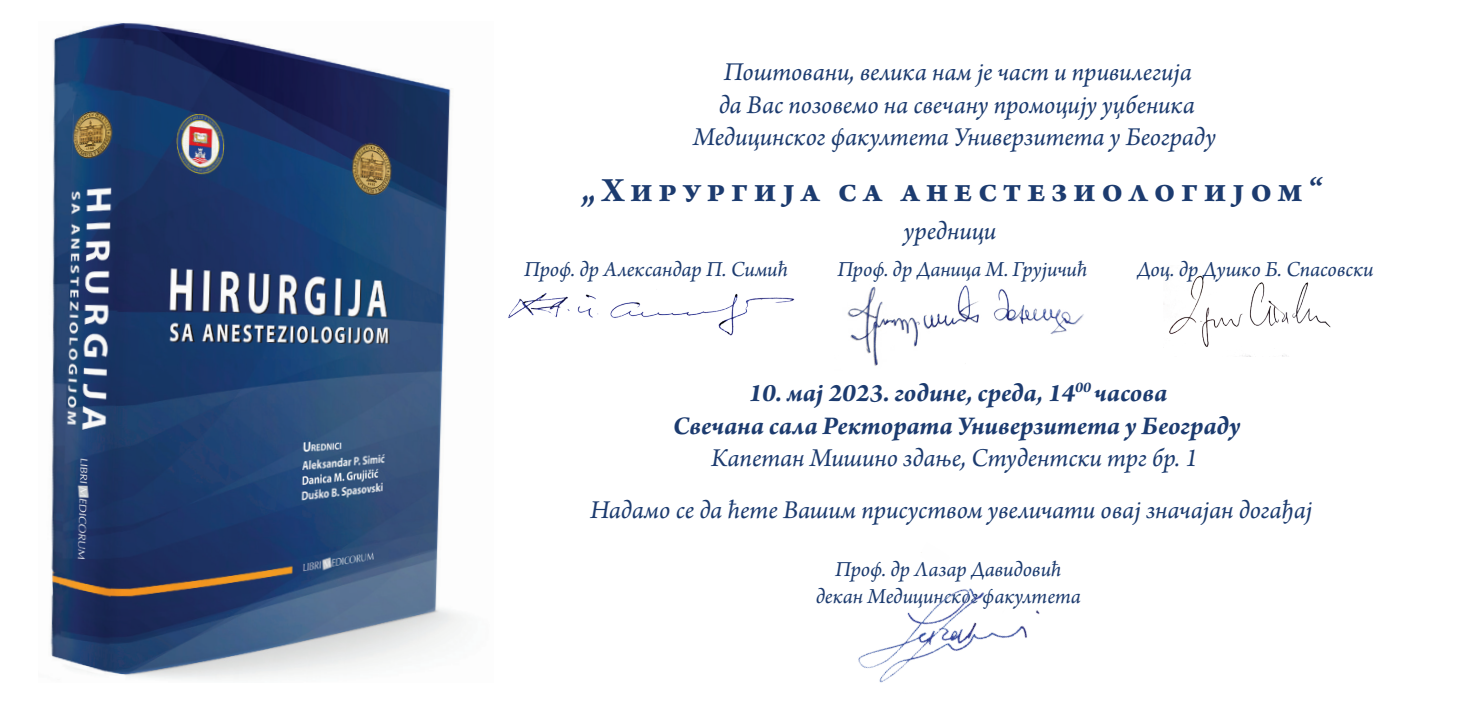
<style>
.page{position:relative;width:1467px;height:702px;background:#fff}
.page>*{position:absolute;margin:0;border:0;box-sizing:border-box;transform-origin:0 0}
.t1{font:700 36px "Arno Pro";letter-spacing:.16em;color:#1c3b6f}
.t2{font:italic 27px/32.4px "Arno Pro";letter-spacing:-.005em;color:#1c3b6f;text-align:center}
.t3{font:italic 700 27px/32.4px "Arno Pro";color:#1c3b6f;text-align:center}
.t4{font:italic 22.5px/27px "Arno Pro";letter-spacing:-.005em;color:#1c3b6f;text-align:center}
</style>
<div class="page">
<img style="left:50px;top:22px;width:414px;height:657px">
<img style="left:858px;top:552px;width:182px;height:131px">
<img style="left:508px;top:293px;width:287px;height:43px">
<img style="left:847px;top:285px;width:237px;height:81px">
<img style="left:1163px;top:275px;width:168px;height:81px">
<p class="t2" style="left:693px;top:57px;width:524px">Поштовани, велика нам је част и привилегија<br>да Вас позовемо на свечану промоцију уџбеника<br>Медицинског факултета Универзитета у Београду</p>
<h1 class="t1" style="left:581px;top:169px;width:745px">„Хирургија са анестезиологијом“</h1>
<p class="t2" style="left:904px;top:216px;width:94px">уредници</p>
<p class="t4" style="left:524px;top:257px;width:265px">Проф. др Александар П. Симић</p>
<p class="t4" style="left:1137px;top:257px;width:238px">Доц. др Душко Б. Спасовски</p>
<p class="t4" style="left:837px;top:257px;width:251px">Проф. др Даница М. Груjичић</p>
<p class="t3" style="left:673px;top:378px;width:569px">10. мај 2023. године, среда, 14<sup>00</sup> часова<br>Свечана сала Ректората Универзитета у Београду</p>
<p class="t2" style="left:590px;top:433px;width:724px;line-height:51.5px">Капетан Мишино здање, Студентски трг бр. 1<br>Надамо се да ћете Вашим присуством увеличати овај значајан догађај</p>
<p class="t4" style="left:816px;top:557px;width:267px">Проф. др Лазар Давидовић декан Медицинског факултета</p>
</div>
